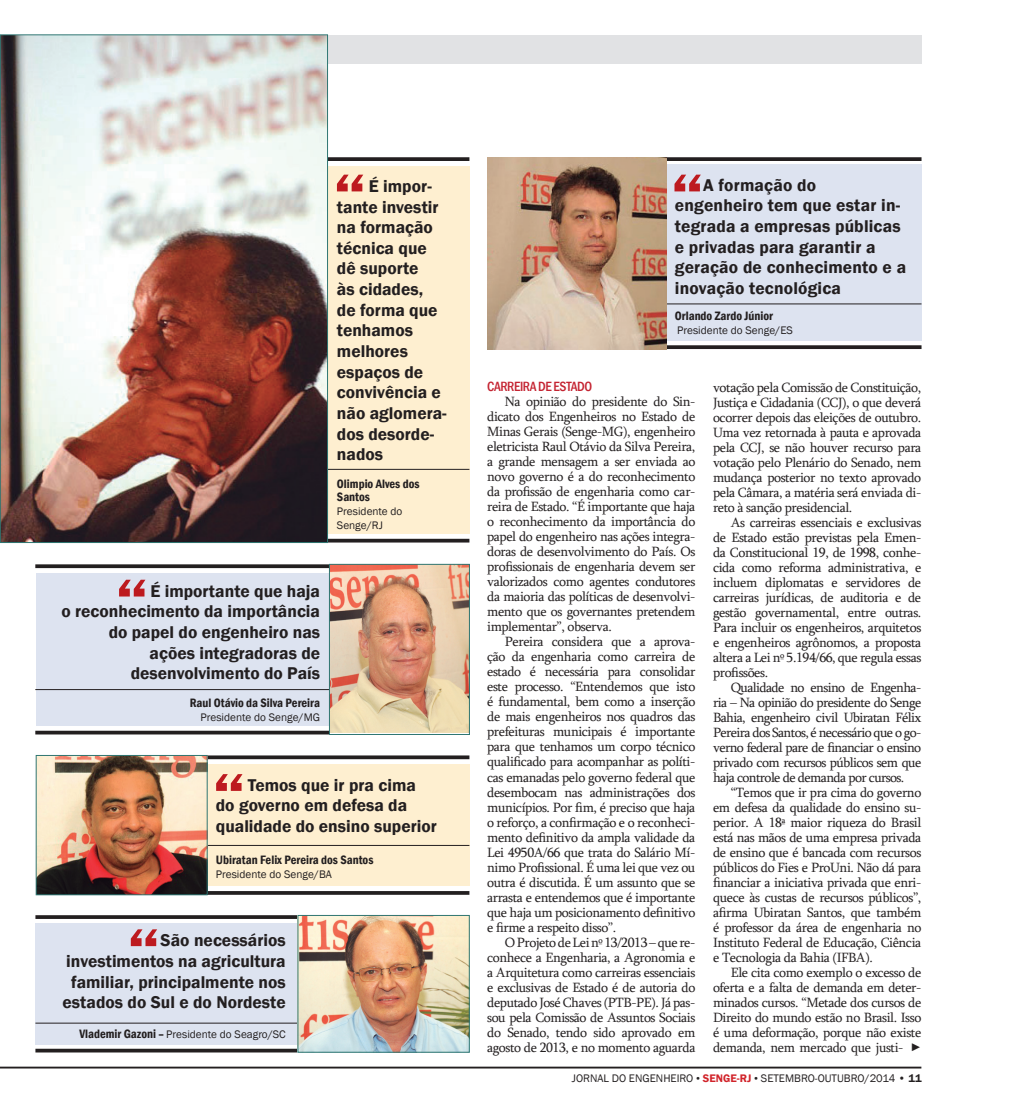
<style>
.page{position:relative;width:1010px;height:1117px;background:#fff}
.page>*{position:absolute;margin:0;border:0;box-sizing:border-box;transform-origin:0 0}
.t1{font:600 17.5px/20.6px "Franklin Gothic";color:#231f20}
.t2{font:13.75px/15px "Sylfaen";letter-spacing:-.03em;color:#231f20;text-align:justify}
.t3{font:500 condensed 13.75px "Franklin Gothic";letter-spacing:-.03em;color:#c42331}
.t4{font:600 condensed 12.5px/13.8px "Franklin Gothic";color:#231f20}
.t5{font:11.25px/13.8px "Franklin Gothic";color:#231f20}
.t6{font:500 condensed 11.25px "Franklin Gothic";color:#231f20}
.s1{font-weight:600;font-stretch:condensed;font-size:12.5px}
.s2{font-family:"Times New Roman"}
.s3{font-weight:600;color:#d1232a}
.s4{font-weight:600}
</style>
<div class="page">
<div style="left:35px;top:922px;width:263px;height:122px;background:#dde3f0"></div>
<svg style="left:35px;top:915px;width:263px;height:3px"></svg>
<svg style="left:35px;top:1048px;width:263px;height:4px"></svg>
<hr style="left:35px;top:1022px;width:263px;height:1px;background:#231f20">
<img style="left:300px;top:916px;width:167px;height:134px">
<div style="left:298px;top:914px;width:171px;height:138px;border:1px solid #2f7672"></div>
<hr style="left:0;top:1066px;width:921px;height:2px;background:#231f20">
<div style="left:327px;top:166px;width:142px;height:368px;background:#feefd0"></div>
<div style="left:36px;top:572px;width:293px;height:153px;background:#dde3f0"></div>
<div style="left:666px;top:165px;width:255px;height:176px;background:#dde3f0"></div>
<div style="left:207px;top:764px;width:262px;height:122px;background:#feefd0"></div>
<div style="left:0;top:35px;width:921px;height:29px;background:#e1e2e4"></div>
<svg style="left:666px;top:157px;width:255px;height:4px"></svg>
<svg style="left:666px;top:345px;width:255px;height:4px"></svg>
<hr style="left:327px;top:469px;width:142px;height:1px;background:#231f20">
<hr style="left:666px;top:303px;width:255px;height:1px;background:#231f20">
<svg style="left:328px;top:538px;width:141px;height:4px"></svg>
<svg style="left:328px;top:157px;width:141px;height:4px"></svg>
<svg style="left:35px;top:564px;width:294px;height:4px"></svg>
<svg style="left:35px;top:730px;width:294px;height:4px"></svg>
<svg style="left:337px;top:175px;width:26px;height:16px"></svg>
<svg style="left:674px;top:175px;width:27px;height:16px"></svg>
<svg style="left:119px;top:579px;width:26px;height:17px"></svg>
<svg style="left:207px;top:755px;width:262px;height:4px"></svg>
<svg style="left:216px;top:774px;width:26px;height:16px"></svg>
<svg style="left:131px;top:929px;width:26px;height:16px"></svg>
<svg style="left:207px;top:890px;width:262px;height:4px"></svg>
<hr style="left:207px;top:845px;width:262px;height:1px;background:#231f20">
<img style="left:38px;top:757px;width:167px;height:135px">
<div style="left:36px;top:755px;width:171px;height:139px;border:1px solid #2f7672"></div>
<img style="left:2px;top:37px;width:324px;height:503px">
<hr style="left:35px;top:689px;width:294px;height:1px;background:#231f20">
<img style="left:331px;top:566px;width:137px;height:166px">
<div style="left:329px;top:564px;width:141px;height:170px;border:1px solid #2f7672"></div>
<img style="left:487px;top:157px;width:179px;height:192px">
<p class="t1" style="left:337px;top:176px;width:111px;text-indent:32px">É impor&shy;tante investir na formação técnica que dê suporte<br>às cidades,<br>de forma que tenhamos melhores espaços de convivência e não aglomera&shy;dos desorde&shy;nados</p>
<p class="t4" style="left:337px;top:476px;width:84px">Olimpio Alves dos<br>Santos</p>
<p class="t5" style="left:337px;top:504px;width:67px">Presidente do<br>Senge/RJ</p>
<p class="t1" style="left:61px;top:580px;width:260px;text-align:right">É importante que haja<br>o reconhecimento da importância do papel do engenheiro nas ações integradoras de desenvolvimento do País</p>
<p class="t4" style="left:190px;top:695px;width:132px">Raul Otávio da Silva Pereira</p>
<p class="t5" style="left:200px;top:710px;width:121px">Presidente do Senge/MG</p>
<p class="t1" style="left:216px;top:774px;width:223px;text-indent:32px">Temos que ir pra cima do governo em defesa da qualidade do ensino superior</p>
<p class="t4" style="left:216px;top:852px;width:159px">Ubiratan Felix Pereira dos Santos</p>
<p class="t5" style="left:216px;top:866px;width:118px">Presidente do Senge/BA</p>
<p class="t1" style="left:63px;top:930px;width:225px;text-align:right">São necessários investimentos na agricultura familiar, principalmente nos estados do Sul e do Nordeste</p>
<p class="t5" style="left:79px;top:1027px;width:208px"><span class="s1">Vlademir Gazoni –</span> Presidente do Seagro/SC</p>
<p class="t1" style="left:675px;top:175px;width:233px;text-indent:28px">A formação do engenheiro tem que estar in&shy;tegrada a empresas públicas e privadas para garantir a geração de conhecimento e a inovação tecnológica</p>
<p class="t4" style="left:675px;top:309px;width:100px">Orlando Zardo Júnior</p>
<p class="t5" style="left:677px;top:323px;width:117px">Presidente do Senge/ES</p>
<p class="t3" style="left:487px;top:377px;width:74px">CARREIRA DE ESTA</p>
<p class="t3" style="left:577px;top:377px;width:15px">DO</p>
<p class="t2" style="left:487px;top:393px;width:210px;text-indent:18px">Na opinião do presidente do Sin&shy;dicato dos Engenheiros no Estado de Minas Gerais (Senge-MG), engenheiro eletricista Raul Otávio da Silva Pereira, a grande mensagem a ser enviada ao novo governo é a do reconhecimento da profissão de engenharia como car&shy;reira de Estado. “É importante que haja o reconhecimento da importância do papel do engenheiro nas ações integra&shy;doras de desenvolvimento do País. Os profissionais de engenharia devem ser valorizados como agentes condutores da maioria das políticas de desenvolvi&shy;mento que os governantes pretendem implementar”, observa.</p>
<p class="t2" style="left:487px;top:634px;width:210px;text-indent:18px">Pereira considera que a aprova&shy;ção da engenharia como carreira de estado é necessária para consolidar este processo. “Entendemos que isto é fundamental, bem como a inserção de mais engenheiros nos quadros das prefeituras municipais é importante para que tenhamos um corpo técnico qualificado para acompanhar as políti&shy;cas emanadas pelo governo federal que desembocam nas administrações dos municípios. Por fim, é preciso que haja o reforço, a confirmação e o reconheci&shy;mento definitivo da ampla validade da Lei 4950A/66 que trata do Salário Mí&shy;nimo Profissional. É uma lei que vez ou outra é discutida. É um assunto que se arrasta e entendemos que é importante que haja um posicionamento definitivo e firme a respeito disso”.</p>
<p class="t2" style="left:487px;top:934px;width:210px;text-indent:18px">O Projeto de Lei nº 13/2013 – que re&shy;conhece a Engenharia, a Agronomia e a Arquitetura como carreiras essenciais e exclusivas de Estado é de autoria do deputado José Chaves (PTB-PE). Já pas&shy;sou pela Comissão de Assuntos Sociais do Senado, tendo sido aprovado em agosto de 2013, e no momento aguarda</p>
<p class="t2" style="left:713px;top:379px;width:210px">votação pela Comissão de Constituição, Justiça e Cidadania (CCJ), o que deverá ocorrer depois das eleições de outubro.<br>Uma vez retornada à pauta e aprovada pela CCJ, se não houver recurso para votação pelo Plenário do Senado, nem mudança posterior no texto aprovado pela Câmara, a matéria será enviada di&shy;reto à sanção presidencial.</p>
<p class="t2" style="left:713px;top:514px;width:210px;text-indent:18px">As carreiras essenciais e exclusivas de Estado estão previstas pela Emen&shy;da Constitucional 19, de 1998, conhe&shy;cida como reforma administrativa, e incluem diplomatas e servidores de carreiras jurídicas, de auditoria e de gestão governamental, entre outras.<br>Para incluir os engenheiros, arquitetos e engenheiros agrônomos, a proposta altera a Lei nº 5.194/66, que regula essas profissões.</p>
<p class="t2" style="left:713px;top:679px;width:210px;text-indent:18px">Qualidade no ensino de Engenha&shy;ria – Na opinião do presidente do Senge Bahia, engenheiro civil Ubiratan Félix Pereira dos Santos, é necessário que o go&shy;verno federal pare de financiar o ensino privado com recursos públicos sem que haja controle de demanda por cursos.</p>
<p class="t2" style="left:713px;top:784px;width:210px;text-indent:18px">“Temos que ir pra cima do governo em defesa da qualidade do ensino su&shy;perior. A 18ª maior riqueza do Brasil está nas mãos de uma empresa privada de ensino que é bancada com recursos públicos do Fies e ProUni. Não dá para financiar a iniciativa privada que enri&shy;quece às custas de recursos públicos”, afirma Ubiratan Santos, que também é professor da área de engenharia no Instituto Federal de Educação, Ciência e Tecnologia da Bahia (IFBA).</p>
<p class="t2" style="left:713px;top:964px;width:210px;text-indent:18px">Ele cita como exemplo o excesso de oferta e a falta de demanda em deter&shy;minados cursos. “Metade dos cursos de Direito do mundo estão no Brasil. Isso é uma deformação, porque não existe demanda, nem mercado que justi-</p>
<p class="t6" style="left:910px;top:1040px;width:13px">►</p>
<p class="t5" style="left:572px;top:1071px;width:351px">JORNAL DO ENGENHEIRO <span class="s2">•</span> <span class="s3">SENGE-RJ</span> <span class="s2">•</span> SETEMBRO-OUTUBRO/2014 • <span class="s4">11</span></p>
</div>
